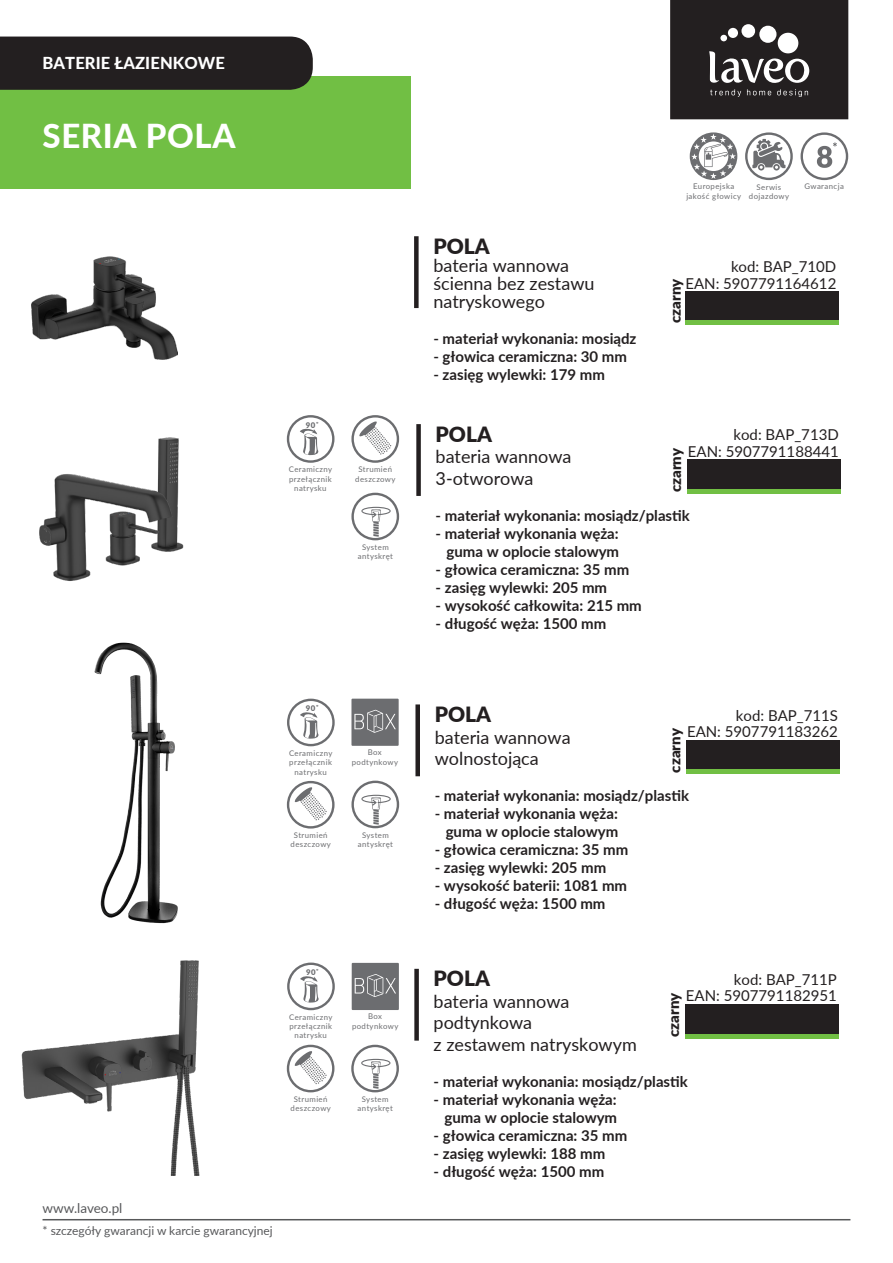
<style>
.page{position:relative;width:893px;height:1263px;background:#fff}
.page>*{position:absolute;margin:0;border:0;box-sizing:border-box;transform-origin:0 0}
.t1{font:800 33px "Lato";letter-spacing:.02em;color:#fff}
.t2{font:900 21px "Lato";color:#231f20}
.t3{font:18px/21.6px "Lato";color:#231f20}
.t4{font:800 16.5px "Lato";letter-spacing:.005em;color:#fff}
.t5{font:700 15px/18px "Lato";color:#231f20;text-align:right}
.t6{font:15px/16.5px "Lato";color:#231f20;text-align:right}
.t7{font:900 15px "Lato";color:#231f20}
.t8{font:13.5px "Lato";color:#57585a}
.t9{font:12px "Lato";color:#57585a}
.t10{font:7.8px/9.3px "Lato";letter-spacing:.055em;color:#6c6d70;text-align:center}
.t11{font:900 7.8px "Lato";color:#6c6d70}
</style>
<div class="page">
<img style="left:31px;top:256px;width:147px;height:104px">
<div style="left:685px;top:291px;width:153px;height:30px;background:#231f20"></div>
<hr style="left:685px;top:321px;width:153px;height:4px;background:#71bf44">
<div style="left:414px;top:236px;width:5px;height:72px;background:#231f20"></div>
<hr style="left:43px;top:1219px;width:807px;height:1px;background:#57585a">
<svg style="left:670px;top:0;width:178px;height:119px;background:#383435"></svg>
<div style="left:0;top:76px;width:411px;height:113px;background:#71bf44"></div>
<div style="left:0;top:37px;width:313px;height:53px;background:#231f20"></div>
<div style="left:685px;top:1004px;width:154px;height:30px;background:#231f20"></div>
<hr style="left:685px;top:1034px;width:154px;height:4px;background:#71bf44">
<img style="left:21px;top:960px;width:179px;height:215px">
<div style="left:687px;top:740px;width:153px;height:30px;background:#231f20"></div>
<hr style="left:687px;top:770px;width:153px;height:4px;background:#71bf44">
<img style="left:94px;top:642px;width:193px;height:282px">
<div style="left:414px;top:969px;width:5px;height:72px;background:#231f20"></div>
<div style="left:415px;top:704px;width:5px;height:72px;background:#231f20"></div>
<div style="left:416px;top:424px;width:5px;height:72px;background:#231f20"></div>
<div style="left:687px;top:460px;width:154px;height:29px;background:#231f20"></div>
<div style="left:687px;top:489px;width:154px;height:5px;background:#71bf44"></div>
<img style="left:39px;top:437px;width:145px;height:144px">
<svg style="left:351px;top:699px;width:48px;height:47px;background:#7a7b7d"></svg>
<svg style="left:287px;top:415px;width:47px;height:48px"></svg>
<svg style="left:351px;top:415px;width:48px;height:48px"></svg>
<svg style="left:351px;top:493px;width:48px;height:47px"></svg>
<svg style="left:287px;top:699px;width:48px;height:47px"></svg>
<svg style="left:287px;top:781px;width:48px;height:47px"></svg>
<svg style="left:351px;top:781px;width:48px;height:47px"></svg>
<svg style="left:352px;top:963px;width:47px;height:47px;background:#77787b"></svg>
<svg style="left:287px;top:962px;width:48px;height:48px"></svg>
<svg style="left:287px;top:1045px;width:47px;height:47px"></svg>
<svg style="left:351px;top:1045px;width:48px;height:47px"></svg>
<svg style="left:690px;top:132px;width:47px;height:48px"></svg>
<svg style="left:800px;top:132px;width:48px;height:48px"></svg>
<svg style="left:745px;top:132px;width:48px;height:48px"></svg>
<p class="t4" style="left:43px;top:51px;width:184px">BATERIE ŁAZIENKOWE</p>
<h1 class="t1" style="left:43px;top:111px;width:195px">SERIA POLA</h1>
<p class="t11" style="left:306px;top:419px;width:14px">90˚</p>
<p class="t10" style="left:289px;top:464px;width:45px">Ceramiczny przełącznik natrysku</p>
<p class="t10" style="left:355px;top:464px;width:42px">Strumień deszczowy</p>
<p class="t10" style="left:358px;top:542px;width:37px">System antyskręt</p>
<p class="t11" style="left:306px;top:702px;width:14px">90˚</p>
<p class="t10" style="left:289px;top:748px;width:45px">Ceramiczny przełącznik natrysku</p>
<p class="t10" style="left:352px;top:747px;width:48px">Box podtynkowy</p>
<p class="t10" style="left:291px;top:830px;width:42px">Strumień deszczowy</p>
<p class="t10" style="left:358px;top:830px;width:37px">System antyskręt</p>
<p class="t11" style="left:306px;top:966px;width:14px">90˚</p>
<p class="t10" style="left:289px;top:1012px;width:45px">Ceramiczny przełącznik natrysku</p>
<p class="t10" style="left:352px;top:1011px;width:48px">Box podtynkowy</p>
<p class="t10" style="left:291px;top:1094px;width:42px">Strumień deszczowy</p>
<p class="t10" style="left:358px;top:1094px;width:37px">System antyskręt</p>
<p class="t8" style="left:43px;top:1198px;width:81px">www.laveo.pl</p>
<p class="t9" style="left:43px;top:1222px;width:232px">* szczegóły gwarancji w karcie gwarancyjnej</p>
<h2 class="t2" style="left:433px;top:230px;width:58px">POLA</h2>
<p class="t3" style="left:433px;top:255px;width:163px;line-height:18px">bateria wannowa ścienna bez zestawu natryskowego</p>
<p class="t5" style="left:433px;top:329px;width:205px">- materiał wykonania: mosiądz</p>
<p class="t5" style="left:433px;top:347px;width:195px">- głowica ceramiczna: 30 mm</p>
<p class="t5" style="left:433px;top:365px;width:173px">- zasięg wylewki: 179 mm</p>
<p class="t10" style="left:686px;top:182px;width:56px">Europejska jakość głowicy</p>
<p class="t10" style="left:757px;top:182px;width:26px">Serwis</p>
<p class="t10" style="left:804px;top:182px;width:41px">Gwarancja</p>
<p class="t10" style="left:749px;top:191px;width:42px">dojazdowy</p>
<p class="t6" style="left:685px;top:258px;width:152px">kod: BAP_710D<br>EAN: 5907791164612</p>
<p class="t7" style="left:664px;top:323px;width:46px;rotate:-90deg">czarny</p>
<h2 class="t2" style="left:436px;top:418px;width:58px">POLA</h2>
<p class="t3" style="left:436px;top:445px;width:137px">bateria wannowa<br>3-otworowa</p>
<p class="t5" style="left:436px;top:506px;width:256px">- materiał wykonania: mosiądz/plastik</p>
<p class="t5" style="left:436px;top:524px;width:185px">- materiał wykonania węża: guma w oplocie stalowym</p>
<p class="t5" style="left:436px;top:560px;width:195px">- głowica ceramiczna: 35 mm</p>
<p class="t5" style="left:436px;top:578px;width:173px">- zasięg wylewki: 205 mm</p>
<p class="t5" style="left:436px;top:596px;width:208px">- wysokość całkowita: 215 mm</p>
<p class="t5" style="left:436px;top:614px;width:172px">- długość węża: 1500 mm</p>
<p class="t6" style="left:688px;top:426px;width:152px">kod: BAP_713D<br>EAN: 5907791188441</p>
<p class="t7" style="left:664px;top:492px;width:46px;rotate:-90deg">czarny</p>
<h2 class="t2" style="left:435px;top:698px;width:58px">POLA</h2>
<p class="t3" style="left:435px;top:725px;width:137px">bateria wannowa wolnostojąca</p>
<p class="t5" style="left:435px;top:786px;width:256px">- materiał wykonania: mosiądz/plastik</p>
<p class="t5" style="left:435px;top:804px;width:185px">- materiał wykonania węża: guma w oplocie stalowym</p>
<p class="t5" style="left:435px;top:840px;width:195px">- głowica ceramiczna: 35 mm</p>
<p class="t5" style="left:435px;top:858px;width:173px">- zasięg wylewki: 205 mm</p>
<p class="t5" style="left:435px;top:876px;width:194px">- wysokość baterii: 1081 mm</p>
<p class="t5" style="left:435px;top:894px;width:172px">- długość węża: 1500 mm</p>
<p class="t6" style="left:687px;top:706px;width:152px">kod: BAP_711S<br>EAN: 5907791183262</p>
<p class="t7" style="left:664px;top:773px;width:46px;rotate:-90deg">czarny</p>
<h2 class="t2" style="left:434px;top:963px;width:58px">POLA</h2>
<p class="t3" style="left:434px;top:990px;width:205px">bateria wannowa podtynkowa<br>z zestawem natryskowym</p>
<p class="t5" style="left:434px;top:1072px;width:256px">- materiał wykonania: mosiądz/plastik</p>
<p class="t5" style="left:434px;top:1090px;width:185px">- materiał wykonania węża: guma w oplocie stalowym</p>
<p class="t5" style="left:434px;top:1126px;width:195px">- głowica ceramiczna: 35 mm</p>
<p class="t5" style="left:434px;top:1144px;width:173px">- zasięg wylewki: 188 mm</p>
<p class="t5" style="left:434px;top:1162px;width:172px">- długość węża: 1500 mm</p>
<p class="t6" style="left:686px;top:970px;width:152px">kod: BAP_711P<br>EAN: 5907791182951</p>
<p class="t7" style="left:662px;top:1037px;width:46px;rotate:-90deg">czarny</p>
</div>
